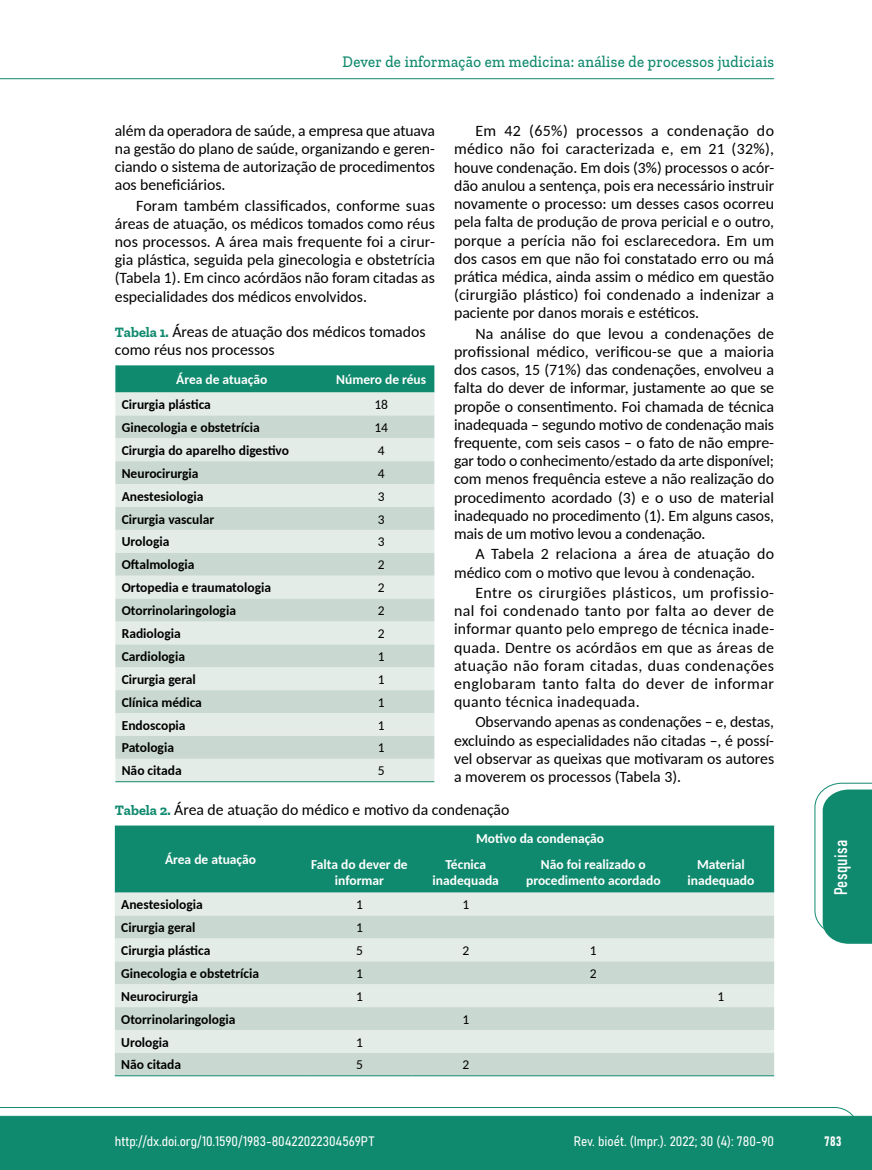
<style>
.page{position:relative;width:872px;height:1170px;background:#fff}
.page>*{position:absolute;margin:0;border:0;box-sizing:border-box;transform-origin:0 0}
.t1{font:18px "Bahnschrift";letter-spacing:.02em;color:#fff}
.t2{font:500 16.5px "Zilla Slab";letter-spacing:.02em;color:#108a6e;scale:.9 1}
.t3{font:15.75px/18.1px "Carlito";color:#000;text-align:justify}
.t4{font:700 13.5px "Carlito";color:#000}
.t5{font:700 13.5px/16.2px "Carlito";color:#fff;text-align:center}
.t6{font:13.5px "Bahnschrift";color:#fff}
.t7{font:13.5px "Carlito";color:#000}
.s1{font-family:"Zilla Slab";font-weight:700;font-size:14.25px;color:#108a6e}
</style>
<div class="page">
<svg style="left:0;top:1107px;width:859px;height:62px;background:#2e9880"></svg>
<hr style="left:0;top:78px;width:774px;height:1px;background:#108a6e">
<div style="left:115px;top:365px;width:319px;height:27px;background:#108a6e"></div>
<div style="left:115px;top:392px;width:319px;height:389px;background:#e4ece8"></div>
<svg style="left:115px;top:415px;width:319px;height:343px;background:#d5e2db"></svg>
<hr style="left:115px;top:781px;width:213px;height:1px;background:#108a6e">
<hr style="left:328px;top:781px;width:106px;height:1px;background:#108a6e">
<div style="left:115px;top:825px;width:659px;height:67px;background:#108a6e"></div>
<div style="left:115px;top:892px;width:659px;height:23px;background:#e4ece8"></div>
<svg style="left:115px;top:915px;width:659px;height:160px;background:#d4e1db"></svg>
<hr style="left:115px;top:1075px;width:191px;height:1px;background:#108a6e">
<hr style="left:306px;top:1075px;width:106px;height:1px;background:#108a6e">
<hr style="left:412px;top:1075px;width:107px;height:1px;background:#108a6e">
<hr style="left:519px;top:1075px;width:149px;height:1px;background:#108a6e">
<hr style="left:668px;top:1075px;width:106px;height:1px;background:#108a6e">
<svg style="left:814px;top:782px;width:58px;height:161px"></svg>
<p class="t2" style="left:343px;top:53px;width:481px">Dever de informação em medicina: análise de processos judiciais</p>
<p class="t3" style="left:454px;top:121px;width:321px;text-indent:21px">Em 42 (65%) processos a condenação do médico não foi caracterizada e, em 21 (32%), houve condenação. Em dois (3%) processos o acór&shy;dão anulou a sentença, pois era necessário instruir novamente o processo: um desses casos ocorreu pela falta de produção de prova pericial e o outro, porque a perícia não foi esclarecedora. Em um dos casos em que não foi constatado erro ou má prática médica, ainda assim o médico em questão (cirurgião plástico) foi condenado a indenizar a paciente por danos morais e estéticos.</p>
<p class="t3" style="left:454px;top:323px;width:321px;text-indent:21px">Na análise do que levou a condenações de profissional médico, verificou-se que a maioria dos casos, 15 (71%) das condenações, envolveu a falta do dever de informar, justamente ao que se propõe o consentimento. Foi chamada de técnica inadequada – segundo motivo de condenação mais frequente, com seis casos – o fato de não empre&shy;gar todo o conhecimento/estado da arte disponível; com menos frequência esteve a não realização do procedimento acordado (3) e o uso de material inadequado no procedimento (1). Em alguns casos, mais de um motivo levou a condenação.</p>
<p class="t3" style="left:454px;top:544px;width:321px;text-indent:21px">A Tabela 2 relaciona a área de atuação do médico com o motivo que levou à condenação.</p>
<p class="t3" style="left:454px;top:582px;width:321px;text-indent:21px">Entre os cirurgiões plásticos, um profissio&shy;nal foi condenado tanto por falta ao dever de informar quanto pelo emprego de técnica inade&shy;quada. Dentre os acórdãos em que as áreas de atuação não foram citadas, duas condenações englobaram tanto falta do dever de informar quanto técnica inadequada.</p>
<p class="t3" style="left:454px;top:712px;width:321px;text-indent:21px">Observando apenas as condenações – e, destas, excluindo as especialidades não citadas –, é possí&shy;vel observar as queixas que motivaram os autores a moverem os processos (Tabela 3).</p>
<p class="t3" style="left:115px;top:800px;width:396px"><span class="s1">Tabela 2.</span> Área de atuação do médico e motivo da condenação</p>
<p class="t5" style="left:165px;top:850px;width:93px">Área de atuação</p>
<p class="t3" style="left:115px;top:121px;width:321px">além da operadora de saúde, a empresa que atuava na gestão do plano de saúde, organizando e geren&shy;ciando o sistema de autorização de procedimentos aos beneficiários.</p>
<p class="t3" style="left:115px;top:195px;width:322px;text-indent:21px">Foram também classificados, conforme suas áreas de atuação, os médicos tomados como réus nos processos. A área mais frequente foi a cirur&shy;gia plástica, seguida pela ginecologia e obstetrícia (Tabela 1). Em cinco acórdãos não foram citadas as especialidades dos médicos envolvidos.</p>
<p class="t3" style="left:115px;top:322px;width:312px"><span class="s1">Tabela 1.</span> Áreas de atuação dos médicos tomados como réus nos processos</p>
<p class="t5" style="left:176px;top:371px;width:93px">Área de atuação</p>
<p class="t5" style="left:336px;top:371px;width:92px">Número de réus</p>
<p class="t4" style="left:122px;top:395px;width:91px">Cirurgia plástica</p>
<p class="t7" style="left:374px;top:395px;width:15px">18</p>
<p class="t4" style="left:122px;top:418px;width:139px">Ginecologia e obstetrícia</p>
<p class="t7" style="left:374px;top:418px;width:15px">14</p>
<p class="t4" style="left:122px;top:441px;width:169px">Cirurgia do aparelho digestivo</p>
<p class="t7" style="left:378px;top:441px;width:8px">4</p>
<p class="t4" style="left:122px;top:464px;width:78px">Neurocirurgia</p>
<p class="t7" style="left:378px;top:464px;width:8px">4</p>
<p class="t4" style="left:122px;top:487px;width:83px">Anestesiologia</p>
<p class="t7" style="left:378px;top:487px;width:8px">3</p>
<p class="t4" style="left:122px;top:509px;width:94px">Cirurgia vascular</p>
<p class="t7" style="left:378px;top:509px;width:8px">3</p>
<p class="t4" style="left:122px;top:532px;width:49px">Urologia</p>
<p class="t7" style="left:378px;top:532px;width:8px">3</p>
<p class="t4" style="left:122px;top:555px;width:74px">Oftalmologia</p>
<p class="t7" style="left:378px;top:555px;width:8px">2</p>
<p class="t4" style="left:122px;top:578px;width:151px">Ortopedia e traumatologia</p>
<p class="t7" style="left:378px;top:578px;width:8px">2</p>
<p class="t4" style="left:122px;top:601px;width:116px">Otorrinolaringologia</p>
<p class="t7" style="left:378px;top:601px;width:8px">2</p>
<p class="t4" style="left:122px;top:624px;width:61px">Radiologia</p>
<p class="t7" style="left:378px;top:624px;width:8px">2</p>
<p class="t4" style="left:122px;top:647px;width:65px">Cardiologia</p>
<p class="t7" style="left:378px;top:647px;width:8px">1</p>
<p class="t4" style="left:122px;top:670px;width:76px">Cirurgia geral</p>
<p class="t7" style="left:378px;top:670px;width:8px">1</p>
<p class="t4" style="left:122px;top:692px;width:82px">Clínica médica</p>
<p class="t7" style="left:378px;top:693px;width:8px">1</p>
<p class="t4" style="left:122px;top:715px;width:65px">Endoscopia</p>
<p class="t7" style="left:378px;top:715px;width:8px">1</p>
<p class="t4" style="left:122px;top:738px;width:54px">Patologia</p>
<p class="t7" style="left:378px;top:738px;width:8px">1</p>
<p class="t4" style="left:122px;top:761px;width:61px">Não citada</p>
<p class="t7" style="left:378px;top:761px;width:8px">5</p>
<p class="t5" style="left:476px;top:830px;width:130px">Motivo da condenação</p>
<p class="t5" style="left:311px;top:855px;width:98px">Falta do dever de informar</p>
<p class="t5" style="left:432px;top:855px;width:68px">Técnica inadequada</p>
<p class="t5" style="left:526px;top:855px;width:136px">Não foi realizado o procedimento acordado</p>
<p class="t5" style="left:687px;top:855px;width:68px">Material inadequado</p>
<p class="t4" style="left:121px;top:895px;width:83px">Anestesiologia</p>
<p class="t7" style="left:356px;top:895px;width:8px">1</p>
<p class="t7" style="left:462px;top:895px;width:8px">1</p>
<p class="t4" style="left:121px;top:918px;width:76px">Cirurgia geral</p>
<p class="t7" style="left:356px;top:918px;width:8px">1</p>
<p class="t4" style="left:121px;top:941px;width:91px">Cirurgia plástica</p>
<p class="t7" style="left:356px;top:941px;width:8px">5</p>
<p class="t7" style="left:462px;top:941px;width:8px">2</p>
<p class="t7" style="left:590px;top:941px;width:8px">1</p>
<p class="t4" style="left:121px;top:963px;width:139px">Ginecologia e obstetrícia</p>
<p class="t7" style="left:356px;top:964px;width:8px">1</p>
<p class="t7" style="left:590px;top:964px;width:8px">2</p>
<p class="t4" style="left:121px;top:986px;width:78px">Neurocirurgia</p>
<p class="t7" style="left:356px;top:986px;width:8px">1</p>
<p class="t7" style="left:717px;top:986px;width:8px">1</p>
<p class="t4" style="left:121px;top:1009px;width:116px">Otorrinolaringologia</p>
<p class="t7" style="left:462px;top:1009px;width:8px">1</p>
<p class="t4" style="left:121px;top:1032px;width:49px">Urologia</p>
<p class="t7" style="left:356px;top:1032px;width:8px">1</p>
<p class="t4" style="left:121px;top:1055px;width:61px">Não citada</p>
<p class="t7" style="left:356px;top:1055px;width:8px">5</p>
<p class="t7" style="left:462px;top:1055px;width:8px">2</p>
<p class="t1" style="left:827px;top:895px;width:57px;rotate:-90deg">Pesquisa</p>
<p class="t6" style="left:115px;top:1131px;width:261px">http://dx.doi.org/10.1590/1983-80422022304569PT</p>
<p class="t6" style="left:574px;top:1131px;width:202px">Rev. bioét. (Impr.). 2022; 30 (4): 780-90</p>
<p class="t6" style="left:824px;top:1130px;width:18px">783</p>
</div>
